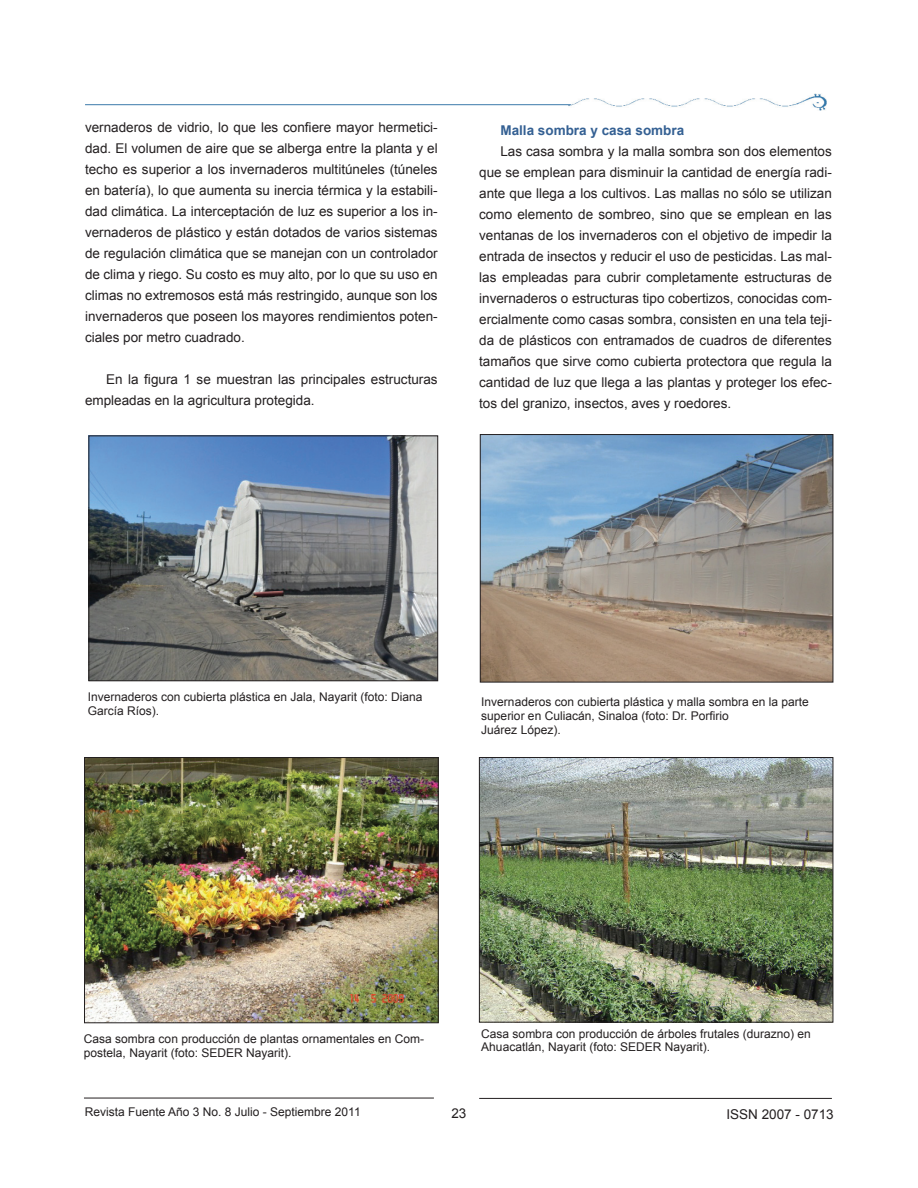
<style>
.page{position:relative;width:918px;height:1188px;background:#fff}
.page>*{position:absolute;margin:0;border:0;box-sizing:border-box;transform-origin:0 0}
.t1{font:13.5px/21px "Arial";color:#231f20;text-align:justify}
.t2{font:700 13.5px "Arial";color:#346093}
.t3{font:12px/13.8px "Arial";color:#231f20}
</style>
<div class="page">
<img style="left:568px;top:94px;width:259px;height:17px">
<hr style="left:84px;top:1098px;width:350px;height:1px;background:#231f20">
<hr style="left:479px;top:1098px;width:353px;height:1px;background:#231f20">
<hr style="left:85px;top:104px;width:486px;height:1px;background:#3b79aa">
<img style="left:91px;top:438px;width:345px;height:241px">
<div style="left:89px;top:436px;width:349px;height:245px;border:1px solid #231f20"></div>
<img style="left:482px;top:436px;width:349px;height:244px">
<div style="left:480px;top:434px;width:353px;height:248px;border:1px solid #231f20"></div>
<img style="left:86px;top:759px;width:350px;height:262px">
<div style="left:84px;top:757px;width:354px;height:266px;border:1px solid #231f20"></div>
<img style="left:481px;top:759px;width:350px;height:261px">
<div style="left:479px;top:757px;width:354px;height:265px;border:1px solid #231f20"></div>
<p class="t1" style="left:85px;top:117px;width:354px">vernaderos de vidrio, lo que les confiere mayor hermetici&shy;dad. El volumen de aire que se alberga entre la planta y el techo es superior a los invernaderos multitúneles (túneles en batería), lo que aumenta su inercia térmica y la estabili&shy;dad climática. La interceptación de luz es superior a los in&shy;vernaderos de plástico y están dotados de varios sistemas de regulación climática que se manejan con un controlador de clima y riego. Su costo es muy alto, por lo que su uso en climas no extremosos está más restringido, aunque son los invernaderos que poseen los mayores rendimientos poten&shy;ciales por metro cuadrado.</p>
<p class="t1" style="left:85px;top:369px;width:354px;text-indent:21px">En la figura 1 se muestran las principales estructuras empleadas en la agricultura protegida.</p>
<p class="t2" style="left:500px;top:122px;width:185px">Malla sombra y casa sombra</p>
<p class="t1" style="left:479px;top:141px;width:354px;text-indent:21px">Las casa sombra y la malla sombra son dos elementos que se emplean para disminuir la cantidad de energía radi&shy;ante que llega a los cultivos. Las mallas no sólo se utilizan como elemento de sombreo, sino que se emplean en las ventanas de los invernaderos con el objetivo de impedir la entrada de insectos y reducir el uso de pesticidas. Las mal&shy;las empleadas para cubrir completamente estructuras de invernaderos o estructuras tipo cobertizos, conocidas com&shy;ercialmente como casas sombra, consisten en una tela teji&shy;da de plásticos con entramados de cuadros de diferentes tamaños que sirve como cubierta protectora que regula la cantidad de luz que llega a las plantas y proteger los efec&shy;tos del granizo, insectos, aves y roedores.</p>
<p class="t3" style="left:88px;top:690px;width:336px">Invernaderos con cubierta plástica en Jala, Nayarit (foto: Diana<br>García Ríos).</p>
<p class="t3" style="left:481px;top:695px;width:329px">Invernaderos con cubierta plástica y malla sombra en la parte superior en Culiacán, Sinaloa (foto: Dr. Porfirio<br>Juárez López).</p>
<p class="t3" style="left:84px;top:1032px;width:342px">Casa sombra con producción de plantas ornamentales en Com&shy;postela, Nayarit (foto: SEDER Nayarit).</p>
<p class="t3" style="left:481px;top:1027px;width:331px">Casa sombra con producción de árboles frutales (durazno) en<br>Ahuacatlán, Nayarit (foto: SEDER Nayarit).</p>
<p class="t3" style="left:85px;top:1105px;width:277px">Revista Fuente Año 3 No. 8 Julio - Septiembre 2011</p>
<p class="t1" style="left:451px;top:1103px;width:17px">23</p>
<p class="t1" style="left:726px;top:1104px;width:109px">ISSN 2007 - 0713</p>
</div>
